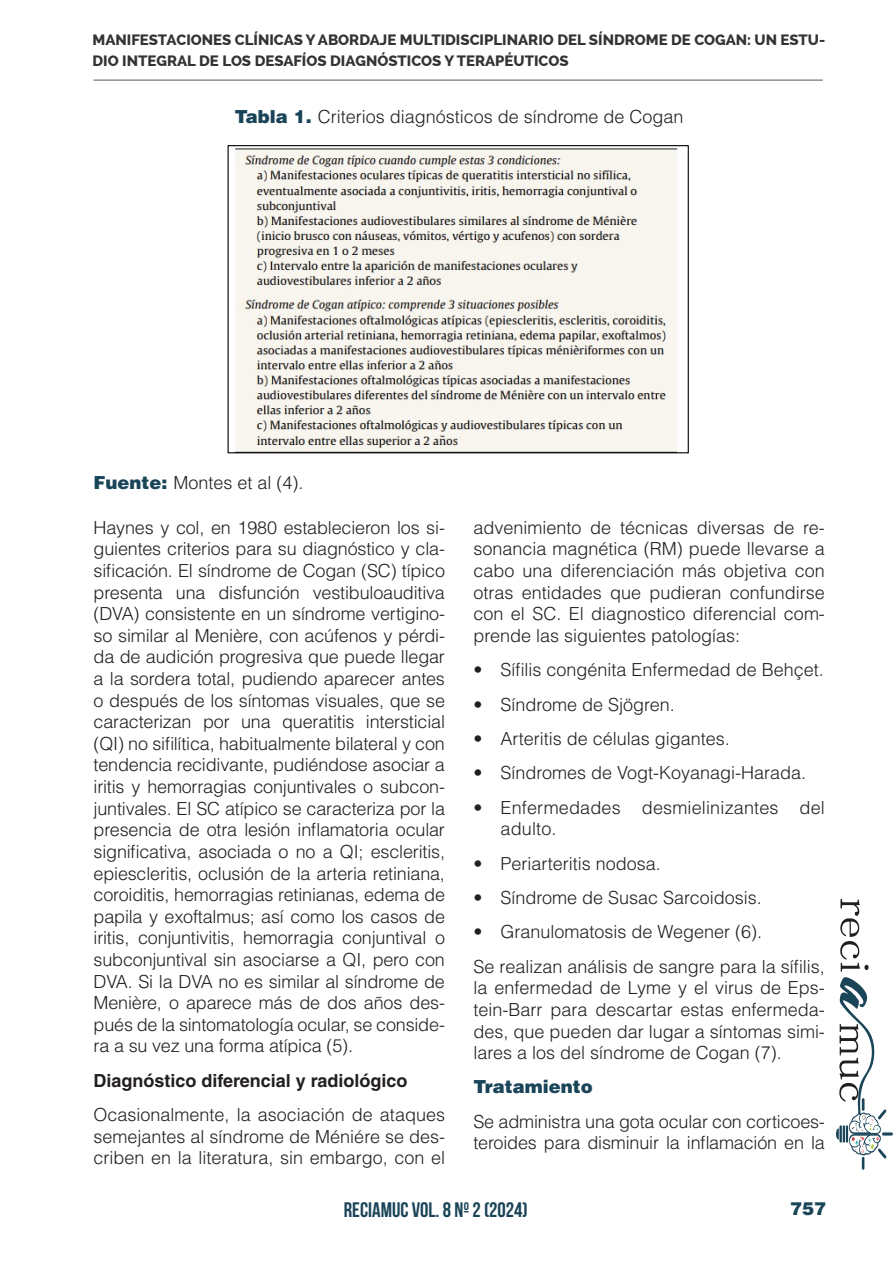
<style>
.page{position:relative;width:893px;height:1263px;background:#fff}
.page>*{position:absolute;margin:0;border:0;box-sizing:border-box;transform-origin:0 0}
.t1{font:700 21px "Bebas Neue";color:#1a4458}
.t2{font:300 18px/21.6px "Helvetica LT Std";color:#231f20;text-align:justify}
.t3{font:700 18px "Helvetica LT Std";color:#231f20}
.t4{font:900 18px "Helvetica LT Std";color:#1a4458}
.t5{font:800 15px/21px "Raleway";color:#333}
.s1{font-weight:900;color:#1a4458}
</style>
<div class="page">
<hr style="left:94px;top:80px;width:729px;height:1px;background:#545557">
<svg style="left:836px;top:899px;width:57px;height:271px"></svg>
<img style="left:235px;top:148px;width:443px;height:303px">
<div style="left:228px;top:145px;width:461px;height:308px;border:1px solid #000"></div>
<p class="t5" style="left:92px;top:29px;width:734px">MANIFESTACIONES CLÍNICAS Y ABORDAJE MULTIDISCIPLINARIO DEL SÍNDROME DE COGAN: UN ESTU-<br>DIO INTEGRAL DE LOS DESAFÍOS DIAGNÓSTICOS Y TERAPÉUTICOS</p>
<p class="t2" style="left:235px;top:106px;width:450px"><span class="s1">Tabla 1.</span> Criterios diagnósticos de síndrome de Cogan</p>
<p class="t2" style="left:94px;top:471px;width:212px"><span class="s1">Fuente:</span> Montes et al (4).</p>
<p class="t2" style="left:94px;top:516px;width:353px">Haynes y col, en 1980 establecieron los si&shy;guientes criterios para su diagnóstico y cla&shy;sificación. El síndrome de Cogan (SC) típico presenta una disfunción vestibuloauditiva (DVA) consistente en un síndrome vertigino&shy;so similar al Menière, con acúfenos y pérdi&shy;da de audición progresiva que puede llegar a la sordera total, pudiendo aparecer antes o después de los síntomas visuales, que se caracterizan por una queratitis intersticial (QI) no sifilítica, habitualmente bilateral y con tendencia recidivante, pudiéndose asociar a iritis y hemorragias conjuntivales o subcon&shy;juntivales. El SC atípico se caracteriza por la presencia de otra lesión inflamatoria ocular significativa, asociada o no a QI; escleritis, epiescleritis, oclusión de la arteria retiniana, coroiditis, hemorragias retinianas, edema de papila y exoftalmus; así como los casos de iritis, conjuntivitis, hemorragia conjuntival o subconjuntival sin asociarse a QI, pero con DVA. Si la DVA no es similar al síndrome de Menière, o aparece más de dos años des&shy;pués de la sintomatología ocular, se conside&shy;ra a su vez una forma atípica (5).</p>
<p class="t3" style="left:94px;top:1069px;width:316px">Diagnóstico diferencial y radiológico</p>
<p class="t2" style="left:94px;top:1104px;width:353px">Ocasionalmente, la asociación de ataques semejantes al síndrome de Méniére se des&shy;criben en la literatura, sin embargo, con el</p>
<p class="t2" style="left:473px;top:516px;width:353px">advenimiento de técnicas diversas de re&shy;sonancia magnética (RM) puede llevarse a cabo una diferenciación más objetiva con otras entidades que pudieran confundirse con el SC. El diagnostico diferencial com&shy;prende las siguientes patologías:</p>
<p class="t2" style="left:473px;top:659px;width:352px">• Sífilis congénita Enfermedad de Behçet.</p>
<p class="t2" style="left:473px;top:693px;width:203px">• Síndrome de Sjögren.</p>
<p class="t2" style="left:473px;top:727px;width:258px">• Arteritis de células gigantes.</p>
<p class="t2" style="left:473px;top:762px;width:334px">• Síndromes de Vogt-Koyanagi-Harada.</p>
<p class="t2" style="left:500px;top:796px;width:326px;text-indent:-27px">• Enfermedades desmielinizantes del adulto.</p>
<p class="t2" style="left:473px;top:852px;width:189px">• Periarteritis nodosa.</p>
<p class="t2" style="left:473px;top:887px;width:290px">• Síndrome de Susac Sarcoidosis.</p>
<p class="t2" style="left:473px;top:921px;width:290px">• Granulomatosis de Wegener (6).</p>
<p class="t2" style="left:473px;top:955px;width:353px">Se realizan análisis de sangre para la sífilis, la enfermedad de Lyme y el virus de Eps&shy;tein-Barr para descartar estas enfermeda&shy;des, que pueden dar lugar a síntomas simi&shy;lares a los del síndrome de Cogan (7).</p>
<p class="t4" style="left:473px;top:1075px;width:121px">Tratamiento</p>
<p class="t2" style="left:473px;top:1110px;width:353px">Se administra una gota ocular con corticoes&shy;teroides para disminuir la inflamación en la</p>
<p class="t1" style="left:344px;top:1198px;width:185px">RECIAMUC VOL. 8 Nº 2 (2024)</p>
<p class="t4" style="left:790px;top:1197px;width:38px">757</p>
</div>
